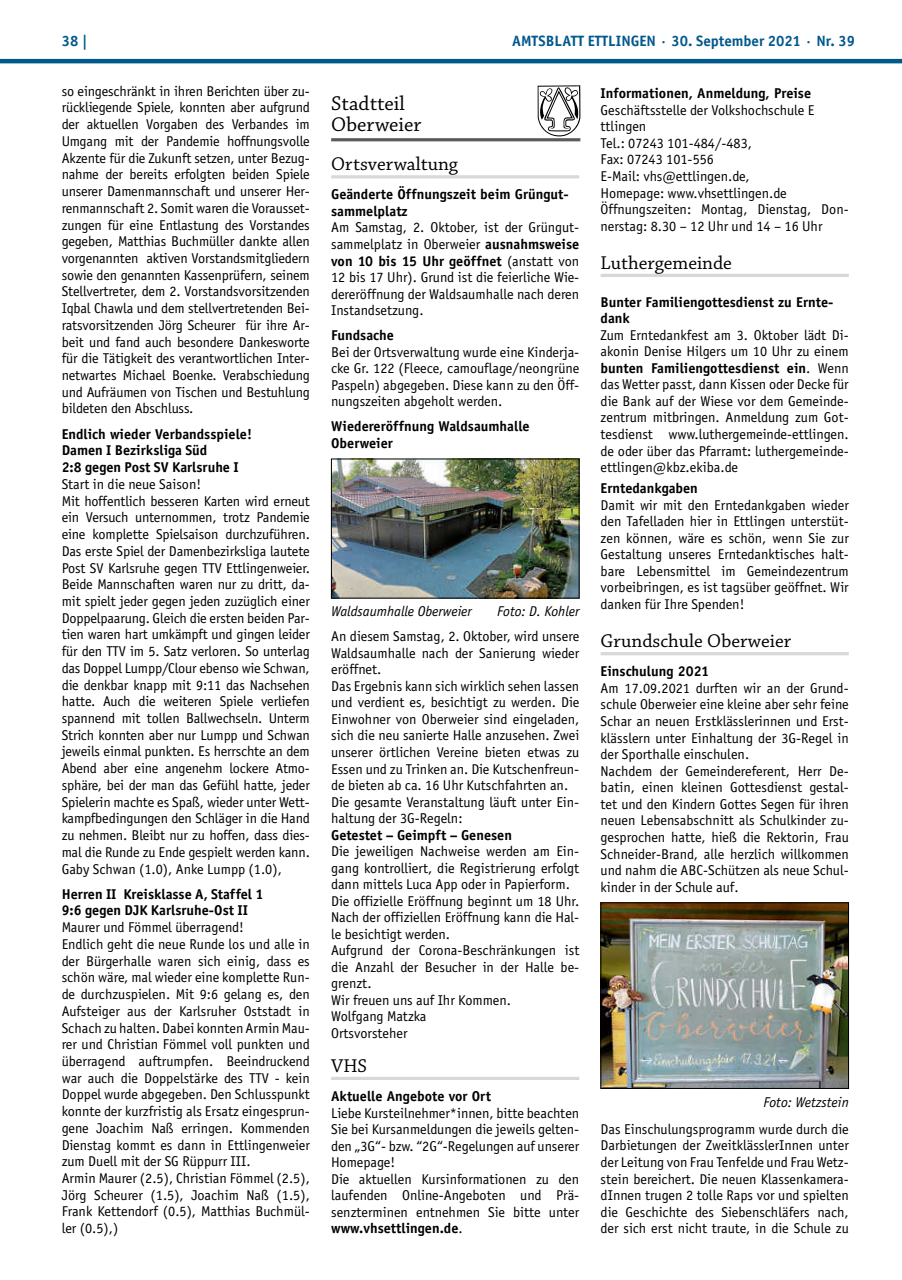
<style>
.page{position:relative;width:902px;height:1280px;background:#fff}
.page>*{position:absolute;margin:0;border:0;box-sizing:border-box;transform-origin:0 0}
.t1{font:21px/21px "Chaparral Pro";color:#000}
.t2{font:19.5px "Chaparral Pro";color:#000}
.t3{font:700 15px "Officina Sans";color:#00588b}
.t4{font:14.25px/16.5px "Officina Sans";color:#000}
.t5{font:700 14.25px/16.6px "Officina Sans";color:#000}
.t6{font:italic 14.25px "Officina Sans";color:#000}
.s1{font-weight:700}
</style>
<div class="page">
<hr style="left:0;top:59px;width:901px;height:4px;background:#00588b">
<hr style="left:331px;top:175px;width:248px;height:3px;background:#d8d8d9">
<hr style="left:331px;top:1077px;width:248px;height:3px;background:#d8d8d9">
<svg style="left:537px;top:85px;width:43px;height:52px"></svg>
<hr style="left:331px;top:138px;width:249px;height:3px;background:#5c5b5b">
<img style="left:333px;top:461px;width:244px;height:135px">
<div style="left:331px;top:459px;width:248px;height:139px;border:1px solid #000"></div>
<hr style="left:600px;top:274px;width:248px;height:3px;background:#d8d8d9">
<hr style="left:600px;top:652px;width:248px;height:3px;background:#d8d8d9">
<img style="left:602px;top:904px;width:244px;height:183px">
<div style="left:600px;top:902px;width:248px;height:187px;border:1px solid #000"></div>
<p class="t3" style="left:62px;top:32px;width:28px">38 |</p>
<p class="t3" style="left:512px;top:32px;width:344px">AMTSBLATT ETTLINGEN · 30. September 2021 · Nr. 39</p>
<p class="t4" style="left:62px;top:83px;width:250px;text-align:justify">so eingeschränkt in ihren Berichten über zu&shy;rückliegende Spiele, konnten aber aufgrund der aktuellen Vorgaben des Verbandes im Umgang mit der Pandemie hoffnungsvolle Akzente für die Zukunft setzen, unter Bezug&shy;nahme der bereits erfolgten beiden Spiele unserer Damenmannschaft und unserer Her&shy;renmannschaft 2. Somit waren die Vorausset&shy;zungen für eine Entlastung des Vorstandes gegeben, Matthias Buchmüller dankte allen vorgenannten aktiven Vorstandsmitgliedern sowie den genannten Kassenprüfern, seinem Stellvertreter, dem 2. Vorstandsvorsitzenden Iqbal Chawla und dem stellvertretenden Bei&shy;ratsvorsitzenden Jörg Scheurer für ihre Ar&shy;beit und fand auch besondere Dankesworte für die Tätigkeit des verantwortlichen Inter&shy;netwartes Michael Boenke. Verabschiedung und Aufräumen von Tischen und Bestuhlung bildeten den Abschluss.</p>
<p class="t5" style="left:62px;top:425px;width:192px">Endlich wieder Verbandsspiele!<br>Damen I Bezirksliga Süd<br>2:8 gegen Post SV Karlsruhe I</p>
<p class="t4" style="left:62px;top:476px;width:250px">Start in die neue Saison!<br>Mit hoffentlich besseren Karten wird erneut ein Versuch unternommen, trotz Pandemie eine komplette Spielsaison durchzuführen.<br>Das erste Spiel der Damenbezirksliga lautete Post SV Karlsruhe gegen TTV Ettlingenweier.<br>Beide Mannschaften waren nur zu dritt, da&shy;mit spielt jeder gegen jeden zuzüglich einer Doppelpaarung. Gleich die ersten beiden Par&shy;tien waren hart umkämpft und gingen leider für den TTV im 5. Satz verloren. So unterlag das Doppel Lumpp/Clour ebenso wie Schwan, die denkbar knapp mit 9:11 das Nachsehen hatte. Auch die weiteren Spiele verliefen spannend mit tollen Ballwechseln. Unterm Strich konnten aber nur Lumpp und Schwan jeweils einmal punkten. Es herrschte an dem Abend aber eine angenehm lockere Atmo&shy;sphäre, bei der man das Gefühl hatte, jeder Spielerin machte es Spaß, wieder unter Wett&shy;kampfbedingungen den Schläger in die Hand zu nehmen. Bleibt nur zu hoffen, dass dies&shy;mal die Runde zu Ende gespielt werden kann.<br>Gaby Schwan (1.0), Anke Lumpp (1.0),</p>
<p class="t5" style="left:62px;top:885px;width:203px">Herren II Kreisklasse A, Staffel 1<br>9:6 gegen DJK Karlsruhe-Ost II</p>
<p class="t4" style="left:62px;top:919px;width:250px">Maurer und Fömmel überragend!<br>Endlich geht die neue Runde los und alle in der Bürgerhalle waren sich einig, dass es schön wäre, mal wieder eine komplette Run&shy;de durchzuspielen. Mit 9:6 gelang es, den Aufsteiger aus der Karlsruher Oststadt in Schach zu halten. Dabei konnten Armin Mau&shy;rer und Christian Fömmel voll punkten und überragend auftrumpfen. Beeindruckend war auch die Doppelstärke des TTV - kein Doppel wurde abgegeben. Den Schlusspunkt konnte der kurzfristig als Ersatz eingesprun&shy;gene Joachim Naß erringen. Kommenden Dienstag kommt es dann in Ettlingenweier zum Duell mit der SG Rüppurr III.<br>Armin Maurer (2.5), Christian Fömmel (2.5), Jörg Scheurer (1.5), Joachim Naß (1.5), Frank Kettendorf (0.5), Matthias Buchmül&shy;ler (0.5),)</p>
<p class="t5" style="left:600px;top:85px;width:212px">Informationen, Anmeldung, Preise</p>
<p class="t4" style="left:600px;top:102px;width:250px">Geschäftsstelle der Volkshochschule E ttlingen<br>Tel.: 07243 101-484/-483,<br>Fax: 07243 101-556<br>E-Mail: vhs@ettlingen.de,<br>Homepage: www.vhsettlingen.de<br>Öffnungszeiten: Montag, Dienstag, Don&shy;nerstag: 8.30 – 12 Uhr und 14 – 16 Uhr</p>
<h2 class="t2" style="left:600px;top:252px;width:133px">Luthergemeinde</h2>
<p class="t5" style="left:600px;top:293px;width:234px">Bunter Familiengottesdienst zu Ernte&shy;dank</p>
<p class="t4" style="left:600px;top:327px;width:250px;text-align:justify">Zum Erntedankfest am 3. Oktober lädt Di&shy;akonin Denise Hilgers um 10 Uhr zu einem <span class="s1">bunten Familiengottesdienst ein</span>. Wenn das Wetter passt, dann Kissen oder Decke für die Bank auf der Wiese vor dem Gemeinde&shy;zentrum mitbringen. Anmeldung zum Got&shy;tesdienst www.luthergemeinde-ettlingen. de oder über das Pfarramt: luthergemeinde&shy;ettlingen@kbz.ekiba.de</p>
<p class="t5" style="left:600px;top:480px;width:99px">Erntedankgaben</p>
<p class="t4" style="left:600px;top:496px;width:250px;text-align:justify">Damit wir mit den Erntedankgaben wieder den Tafelladen hier in Ettlingen unterstüt&shy;zen können, wäre es schön, wenn Sie zur Gestaltung unseres Erntedanktisches halt&shy;bare Lebensmittel im Gemeindezentrum vorbeibringen, es ist tagsüber geöffnet. Wir danken für Ihre Spenden!</p>
<h2 class="t2" style="left:600px;top:630px;width:192px">Grundschule Oberweier</h2>
<p class="t5" style="left:600px;top:663px;width:110px">Einschulung 2021</p>
<p class="t4" style="left:600px;top:680px;width:250px">Am 17.09.2021 durften wir an der Grund&shy;schule Oberweier eine kleine aber sehr feine Schar an neuen Erstklässlerinnen und Erst&shy;klässlern unter Einhaltung der 3G-Regel in der Sporthalle einschulen.<br>Nachdem der Gemeindereferent, Herr De&shy;batin, einen kleinen Gottesdienst gestal&shy;tet und den Kindern Gottes Segen für ihren neuen Lebensabschnitt als Schulkinder zu&shy;gesprochen hatte, hieß die Rektorin, Frau Schneider-Brand, alle herzlich willkommen und nahm die ABC-Schützen als neue Schul&shy;kinder in der Schule auf.</p>
<h1 class="t1" style="left:331px;top:93px;width:92px">Stadtteil<br>Oberweier</h1>
<h2 class="t2" style="left:331px;top:153px;width:128px">Ortsverwaltung</h2>
<p class="t5" style="left:331px;top:186px;width:239px">Geänderte Öffnungszeit beim Grüngut&shy;sammelplatz</p>
<p class="t4" style="left:331px;top:219px;width:250px;text-align:justify">Am Samstag, 2. Oktober, ist der Grüngut&shy;sammelplatz in Oberweier <span class="s1">ausnahmsweise von 10 bis 15 Uhr geöffnet</span> (anstatt von 12 bis 17 Uhr). Grund ist die feierliche Wie&shy;dereröffnung der Waldsaumhalle nach deren Instandsetzung.</p>
<p class="t5" style="left:331px;top:327px;width:64px">Fundsache</p>
<p class="t4" style="left:331px;top:344px;width:250px;text-align:justify">Bei der Ortsverwaltung wurde eine Kinderja&shy;cke Gr. 122 (Fleece, camouflage/neongrüne Paspeln) abgegeben. Diese kann zu den Öff&shy;nungszeiten abgeholt werden.</p>
<p class="t5" style="left:331px;top:418px;width:200px">Wiedereröffnung Waldsaumhalle<br>Oberweier</p>
<p class="t6" style="left:331px;top:603px;width:142px">Waldsaumhalle Oberweier</p>
<p class="t6" style="left:497px;top:603px;width:84px">Foto: D. Kohler</p>
<p class="t4" style="left:331px;top:628px;width:250px">An diesem Samstag, 2. Oktober, wird unsere Waldsaumhalle nach der Sanierung wieder eröffnet.<br>Das Ergebnis kann sich wirklich sehen lassen und verdient es, besichtigt zu werden. Die Einwohner von Oberweier sind eingeladen, sich die neu sanierte Halle anzusehen. Zwei unserer örtlichen Vereine bieten etwas zu Essen und zu Trinken an. Die Kutschenfreun&shy;de bieten ab ca. 16 Uhr Kutschfahrten an.<br>Die gesamte Veranstaltung läuft unter Ein&shy;haltung der 3G-Regeln:</p>
<p class="t5" style="left:331px;top:826px;width:182px">Getestet – Geimpft – Genesen</p>
<p class="t4" style="left:331px;top:843px;width:250px">Die jeweiligen Nachweise werden am Ein&shy;gang kontrolliert, die Registrierung erfolgt dann mittels Luca App oder in Papierform.<br>Die offizielle Eröffnung beginnt um 18 Uhr.<br>Nach der offiziellen Eröffnung kann die Hal&shy;le besichtigt werden.<br>Aufgrund der Corona-Beschränkungen ist die Anzahl der Besucher in der Halle be&shy;grenzt.<br>Wir freuen uns auf Ihr Kommen.<br>Wolfgang Matzka<br>Ortsvorsteher</p>
<h2 class="t2" style="left:331px;top:1055px;width:38px">VHS</h2>
<p class="t5" style="left:331px;top:1088px;width:161px">Aktuelle Angebote vor Ort</p>
<p class="t4" style="left:331px;top:1104px;width:250px">Liebe Kursteilnehmer*innen, bitte beachten Sie bei Kursanmeldungen die jeweils gelten&shy;den „3G“- bzw. “2G“-Regelungen auf unserer Homepage!<br>Die aktuellen Kursinformationen zu den laufenden Online-Angeboten und Prä&shy;senzterminen entnehmen Sie bitte unter <span class="s1">www.vhsettlingen.de</span>.</p>
<p class="t6" style="left:763px;top:1093px;width:87px">Foto: Wetzstein</p>
<p class="t4" style="left:600px;top:1121px;width:250px;text-align:justify">Das Einschulungsprogramm wurde durch die Darbietungen der ZweitklässlerInnen unter der Leitung von Frau Tenfelde und Frau Wetz&shy;stein bereichert. Die neuen Klassenkamera&shy;dInnen trugen 2 tolle Raps vor und spielten die Geschichte des Siebenschläfers nach, der sich erst nicht traute, in die Schule zu</p>
</div>
